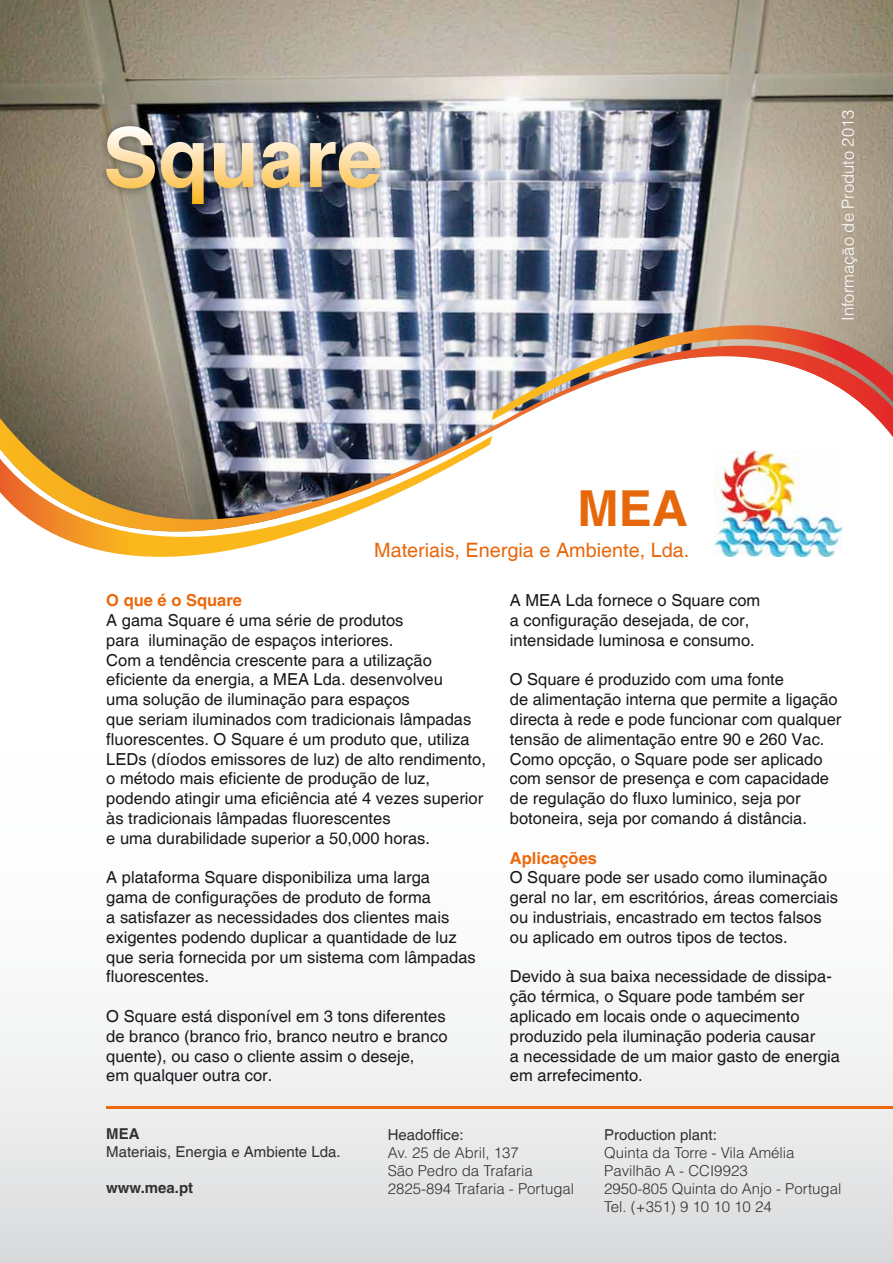
<style>
.page{position:relative;width:893px;height:1263px;background:#fff}
.page>*{position:absolute;margin:0;border:0;box-sizing:border-box;transform-origin:0 0}
.t1{font:700 49.65px "Helvetica";color:#e7680b}
.t2{font:19.8px "Helvetica";color:#e7680b}
.t3{font:16.5px/19.8px "Helvetica";color:#1a171c}
.t4{font:300 16.5px "Helvetica";color:#fff}
.t5{font:700 16.5px "Helvetica";color:#eb690b}
.t6{font:300 15px/18px "Helvetica";color:#343031}
.t7{font:15px "Helvetica";color:#343031}
.t8{font:700 15px "Helvetica";color:#343031}
</style>
<div class="page">
<img style="left:0;top:0;width:893px;height:292px">
<svg style="left:0;top:1027px;width:893px;height:236px"></svg>
<svg style="left:0;top:292px;width:893px;height:265px"></svg>
<img style="left:714px;top:451px;width:128px;height:105px">
<svg style="left:0;top:436px;width:492px;height:121px"></svg>
<img style="left:492px;top:281px;width:401px;height:139px">
<hr style="left:106px;top:1106px;width:787px;height:2px;background:#eb690b">
<img style="left:94px;top:113px;width:299px;height:104px">
<svg style="left:106px;top:126px;width:49px;height:63px;background:#bfae8b"></svg>
<svg style="left:161px;top:142px;width:43px;height:62px;background:#ac9a78"></svg>
<svg style="left:214px;top:143px;width:39px;height:45px;background:#e1c99f"></svg>
<svg style="left:261px;top:142px;width:41px;height:46px;background:#c9b58f"></svg>
<svg style="left:310px;top:142px;width:70px;height:46px;background:#bead8d"></svg>
<h1 class="t1" style="left:577px;top:478px;width:112px">MEA</h1>
<p class="t2" style="left:374px;top:538px;width:317px">Materiais, Energia e Ambiente, Lda.</p>
<p class="t4" style="left:838px;top:321px;width:212px;rotate:-90deg">Informação de Produto 2013</p>
<p class="t5" style="left:106px;top:590px;width:137px">O que é o Square</p>
<p class="t3" style="left:106px;top:611px;width:381px">A gama Square é uma série de produtos<br>para iluminação de espaços interiores.<br>Com a tendência crescente para a utilização eficiente da energia, a MEA Lda. desenvolveu<br>uma solução de iluminação para espaços<br>que seriam iluminados com tradicionais lâmpadas fluorescentes. O Square é um produto que, utiliza LEDs (díodos emissores de luz) de alto rendimento, o método mais eficiente de produção de luz, podendo atingir uma eficiência até 4 vezes superior às tradicionais lâmpadas fluorescentes<br>e uma durabilidade superior a 50,000 horas.</p>
<p class="t3" style="left:106px;top:868px;width:371px">A plataforma Square disponibiliza uma larga<br>gama de configurações de produto de forma<br>a satisfazer as necessidades dos clientes mais exigentes podendo duplicar a quantidade de luz que seria fornecida por um sistema com lâmpadas fluorescentes.</p>
<p class="t3" style="left:106px;top:1007px;width:343px">O Square está disponível em 3 tons diferentes de branco (branco frio, branco neutro e branco quente), ou caso o cliente assim o deseje,<br>em qualquer outra cor.</p>
<p class="t3" style="left:510px;top:591px;width:252px">A MEA Lda fornece o Square com a configuração desejada, de cor, intensidade luminosa e consumo.</p>
<p class="t3" style="left:510px;top:670px;width:333px">O Square é produzido com uma fonte<br>de alimentação interna que permite a ligação directa à rede e pode funcionar com qualquer tensão de alimentação entre 90 e 260 Vac.<br>Como opcção, o Square pode ser aplicado com sensor de presença e com capacidade de regulação do fluxo luminico, seja por botoneira, seja por comando á distância.</p>
<p class="t5" style="left:510px;top:848px;width:89px">Aplicações</p>
<p class="t3" style="left:510px;top:868px;width:330px">O Square pode ser usado como iluminação geral no lar, em escritórios, áreas comerciais ou industriais, encastrado em tectos falsos ou aplicado em outros tipos de tectos.</p>
<p class="t3" style="left:510px;top:967px;width:332px">Devido à sua baixa necessidade de dissipa&shy;ção térmica, o Square pode também ser aplicado em locais onde o aquecimento produzido pela iluminação poderia causar<br>a necessidade de um maior gasto de energia em arrefecimento.</p>
<p class="t8" style="left:106px;top:1124px;width:35px">MEA</p>
<p class="t7" style="left:106px;top:1143px;width:236px">Materiais, Energia e Ambiente Lda.</p>
<p class="t8" style="left:106px;top:1178px;width:88px">www.mea.pt</p>
<p class="t7" style="left:388px;top:1126px;width:77px">Headoffice:</p>
<p class="t6" style="left:388px;top:1143px;width:188px">Av. 25 de Abril, 137<br>São Pedro da Trafaria<br>2825-894 Trafaria - Portugal</p>
<p class="t7" style="left:604px;top:1126px;width:114px">Production plant:</p>
<p class="t6" style="left:604px;top:1143px;width:239px">Quinta da Torre - Vila Amélia<br>Pavilhão A - CCI9923<br>2950-805 Quinta do Anjo - Portugal<br>Tel. (+351) 9 10 10 10 24</p>
</div>
